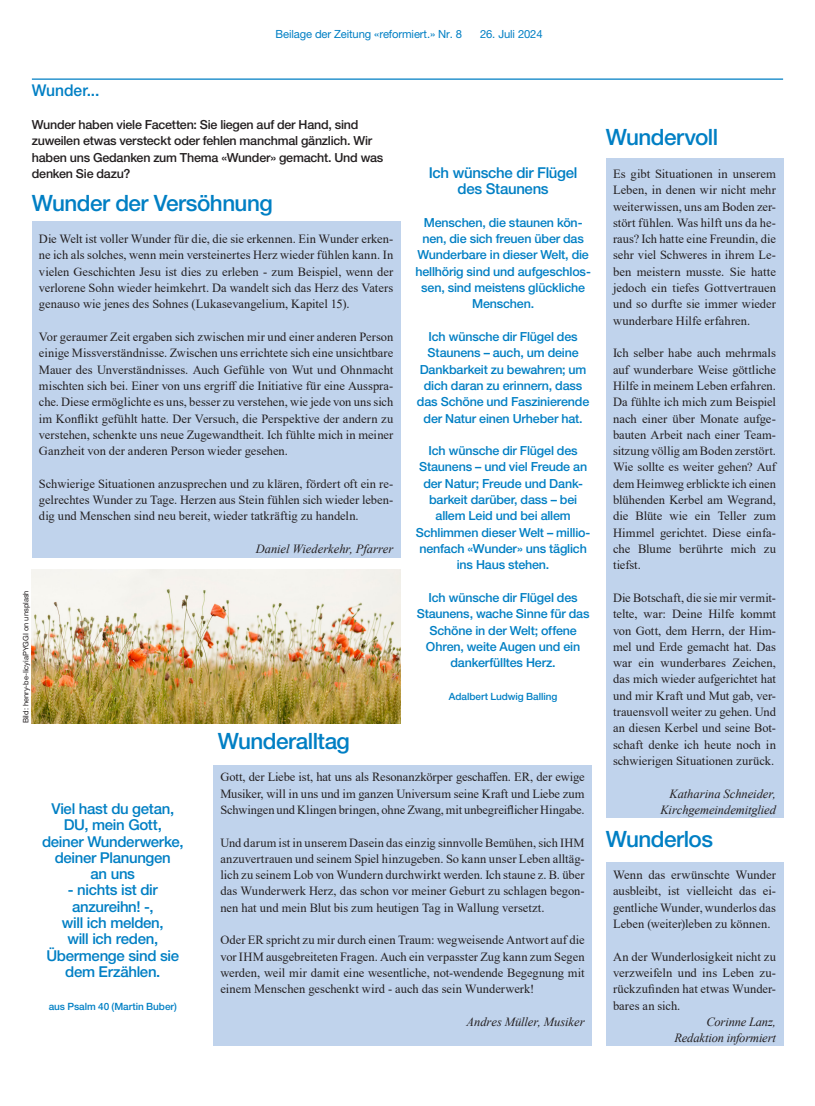
<style>
.page{position:relative;width:815px;height:1106px;background:#fff}
.page>*{position:absolute;margin:0;border:0;box-sizing:border-box;transform-origin:0 0}
.t1{font:500 22.5px "Helvetica Neue LT Pro";letter-spacing:-.025em;color:#007fc4}
.t2{font:500 16.25px "Helvetica Neue LT Pro";color:#007fc4;scale:.96 1}
.t3{font:500 15px/16.2px "Helvetica Neue LT Pro";letter-spacing:-.02em;color:#007fc4;text-align:center}
.t4{font:12.5px/16.2px "Times New Roman";color:#231f20;text-align:justify}
.t5{font:500 12.5px/16.2px "Helvetica Neue LT Pro";letter-spacing:-.015em;color:#007fc4;text-align:center}
.t6{font:500 12.5px/16.2px "Helvetica Neue LT Pro";letter-spacing:-.015em;color:#231f20}
.t7{font:italic 12.5px/16.2px "Times New Roman";letter-spacing:-.005em;color:#231f20;text-align:right}
.t8{font:11.25px "Helvetica Neue LT Pro";letter-spacing:-.01em;color:#007fc4}
.t9{font:500 10px "Helvetica Neue LT Pro";letter-spacing:-.005em;color:#007fc4}
.t10{font:7.5px "Helvetica Neue LT Pro";color:#231f20}
</style>
<div class="page">
<hr style="left:32px;top:78px;width:751px;height:2px;background:#007fc4">
<div style="left:213px;top:765px;width:379px;height:280px;background:#c0d3ec"></div>
<img style="left:32px;top:569px;width:368px;height:155px">
<div style="left:606px;top:158px;width:177px;height:659px;background:#c0d3ec"></div>
<div style="left:32px;top:221px;width:368px;height:337px;background:#c0d3ec"></div>
<div style="left:606px;top:862px;width:177px;height:184px;background:#c0d3ec"></div>
<p class="t8" style="left:275px;top:27px;width:188px">Beilage der Zeitung «reformiert.» Nr. 8</p>
<p class="t8" style="left:480px;top:27px;width:64px">26. Juli 2024</p>
<h2 class="t2" style="left:32px;top:81px;width:72px">Wunder...</h2>
<p class="t6" style="left:32px;top:116px;width:353px">Wunder haben viele Facetten: Sie liegen auf der Hand, sind zuweilen etwas versteckt oder fehlen manchmal gänzlich. Wir haben uns Gedanken zum Thema «Wunder» gemacht. Und was denken Sie dazu?</p>
<h1 class="t1" style="left:606px;top:124px;width:114px">Wundervoll</h1>
<p class="t3" style="left:429px;top:164px;width:150px">Ich wünsche dir Flügel des Staunens</p>
<p class="t5" style="left:415px;top:214px;width:177px">Menschen, die staunen kön&shy;nen, die sich freuen über das<br>Wunderbare in dieser Welt, die hellhörig sind und aufgeschlos&shy;sen, sind meistens glückliche<br>Menschen.</p>
<p class="t5" style="left:417px;top:328px;width:174px">Ich wünsche dir Flügel des<br>Staunens – auch, um deine<br>Dankbarkeit zu bewahren; um dich daran zu erinnern, dass das Schöne und Faszinierende der Natur einen Urheber hat.</p>
<p class="t5" style="left:416px;top:442px;width:176px">Ich wünsche dir Flügel des<br>Staunens – und viel Freude an der Natur; Freude und Dank&shy;barkeit darüber, dass – bei allem Leid und bei allem<br>Schlimmen dieser Welt – millio&shy;nenfach «Wunder» uns täglich ins Haus stehen.</p>
<p class="t5" style="left:417px;top:589px;width:174px">Ich wünsche dir Flügel des<br>Staunens, wache Sinne für das<br>Schöne in der Welt; offene<br>Ohren, weite Augen und ein dankerfülltes Herz.</p>
<p class="t9" style="left:449px;top:690px;width:110px">Adalbert Ludwig Balling</p>
<p class="t4" style="left:613px;top:165px;width:165px">Es gibt Situationen in unserem Leben, in denen wir nicht mehr weiterwissen, uns am Boden zer&shy;stört fühlen. Was hilft uns da he&shy;raus? Ich hatte eine Freundin, die sehr viel Schweres in ihrem Le&shy;ben meistern musste. Sie hatte jedoch ein tiefes Gottvertrauen und so durfte sie immer wieder wunderbare Hilfe erfahren.</p>
<p class="t4" style="left:613px;top:344px;width:165px">Ich selber habe auch mehrmals auf wunderbare Weise göttliche Hilfe in meinem Leben erfahren.<br>Da fühlte ich mich zum Beispiel nach einer über Monate aufge&shy;bauten Arbeit nach einer Team&shy;sitzung völlig am Boden zerstört.<br>Wie sollte es weiter gehen? Auf dem Heimweg erblickte ich einen blühenden Kerbel am Wegrand, die Blüte wie ein Teller zum Himmel gerichtet. Diese einfa&shy;che Blume berührte mich zu tiefst.</p>
<p class="t4" style="left:613px;top:589px;width:165px">Die Botschaft, die sie mir vermit&shy;telte, war: Deine Hilfe kommt von Gott, dem Herrn, der Him&shy;mel und Erde gemacht hat. Das war ein wunderbares Zeichen, das mich wieder aufgerichtet hat und mir Kraft und Mut gab, ver&shy;trauensvoll weiter zu gehen. Und an diesen Kerbel und seine Bot&shy;schaft denke ich heute noch in schwierigen Situationen zurück.</p>
<p class="t7" style="left:660px;top:785px;width:117px">Katharina Schneider,<br>Kirchgemeindemitglied</p>
<h1 class="t1" style="left:32px;top:189px;width:242px">Wunder der Versöhnung</h1>
<p class="t4" style="left:39px;top:230px;width:356px">Die Welt ist voller Wunder für die, die sie erkennen. Ein Wunder erken&shy;ne ich als solches, wenn mein versteinertes Herz wieder fühlen kann. In vielen Geschichten Jesu ist dies zu erleben - zum Beispiel, wenn der verlorene Sohn wieder heimkehrt. Da wandelt sich das Herz des Vaters genauso wie jenes des Sohnes (Lukasevangelium, Kapitel 15).</p>
<p class="t4" style="left:39px;top:328px;width:356px">Vor geraumer Zeit ergaben sich zwischen mir und einer anderen Person einige Missverständnisse. Zwischen uns errichtete sich eine unsichtbare Mauer des Unverständnisses. Auch Gefühle von Wut und Ohnmacht mischten sich bei. Einer von uns ergriff die Initiative für eine Ausspra&shy;che. Diese ermöglichte es uns, besser zu verstehen, wie jede von uns sich im Konflikt gefühlt hatte. Der Versuch, die Perspektive der andern zu verstehen, schenkte uns neue Zugewandtheit. Ich fühlte mich in meiner Ganzheit von der anderen Person wieder gesehen.</p>
<p class="t4" style="left:39px;top:475px;width:356px">Schwierige Situationen anzusprechen und zu klären, fördert oft ein re&shy;gelrechtes Wunder zu Tage. Herzen aus Stein fühlen sich wieder leben&shy;dig und Menschen sind neu bereit, wieder tatkräftig zu handeln.</p>
<p class="t7" style="left:256px;top:540px;width:139px">Daniel Wiederkehr, Pfarrer</p>
<p class="t10" style="left:21px;top:723px;width:134px;rotate:-90deg">Bild: henry-be-IicyiaPYGGI on unsplash</p>
<h1 class="t1" style="left:218px;top:727px;width:134px">Wunderalltag</h1>
<p class="t4" style="left:220px;top:768px;width:366px">Gott, der Liebe ist, hat uns als Resonanzkörper geschaffen. ER, der ewige Musiker, will in uns und im ganzen Universum seine Kraft und Liebe zum Schwingen und Klingen bringen, ohne Zwang, mit unbegreiflicher Hingabe.</p>
<p class="t4" style="left:220px;top:833px;width:366px">Und darum ist in unserem Dasein das einzig sinnvolle Bemühen, sich IHM anzuvertrauen und seinem Spiel hinzugeben. So kann unser Leben alltäg&shy;lich zu seinem Lob von Wundern durchwirkt werden. Ich staune z. B. über das Wunderwerk Herz, das schon vor meiner Geburt zu schlagen begon&shy;nen hat und mein Blut bis zum heutigen Tag in Wallung versetzt.</p>
<p class="t4" style="left:220px;top:931px;width:366px">Oder ER spricht zu mir durch einen Traum: wegweisende Antwort auf die vor IHM ausgebreiteten Fragen. Auch ein verpasster Zug kann zum Segen werden, weil mir damit eine wesentliche, not-wendende Begegnung mit einem Menschen geschenkt wird - auch das sein Wunderwerk!</p>
<p class="t7" style="left:467px;top:1013px;width:120px">Andres Müller, Musiker</p>
<p class="t3" style="left:42px;top:800px;width:143px">Viel hast du getan,<br>DU, mein Gott, deiner Wunderwerke, deiner Planungen<br>an uns</p>
<p class="t3" style="left:46px;top:881px;width:134px">- nichts ist dir anzureihn! -,<br>will ich melden,<br>will ich reden,<br>Übermenge sind sie dem Erzählen.</p>
<p class="t9" style="left:49px;top:1000px;width:130px">aus Psalm 40 (Martin Buber)</p>
<h1 class="t1" style="left:606px;top:825px;width:109px">Wunderlos</h1>
<p class="t4" style="left:613px;top:866px;width:164px">Wenn das erwünschte Wunder ausbleibt, ist vielleicht das ei&shy;gentliche Wunder, wunderlos das Leben (weiter)leben zu können.</p>
<p class="t4" style="left:613px;top:948px;width:164px">An der Wunderlosigkeit nicht zu verzweifeln und ins Leben zu&shy;rückzufinden hat etwas Wunder&shy;bares an sich.</p>
<p class="t7" style="left:675px;top:1013px;width:103px">Corinne Lanz,<br>Redaktion informiert</p>
</div>
